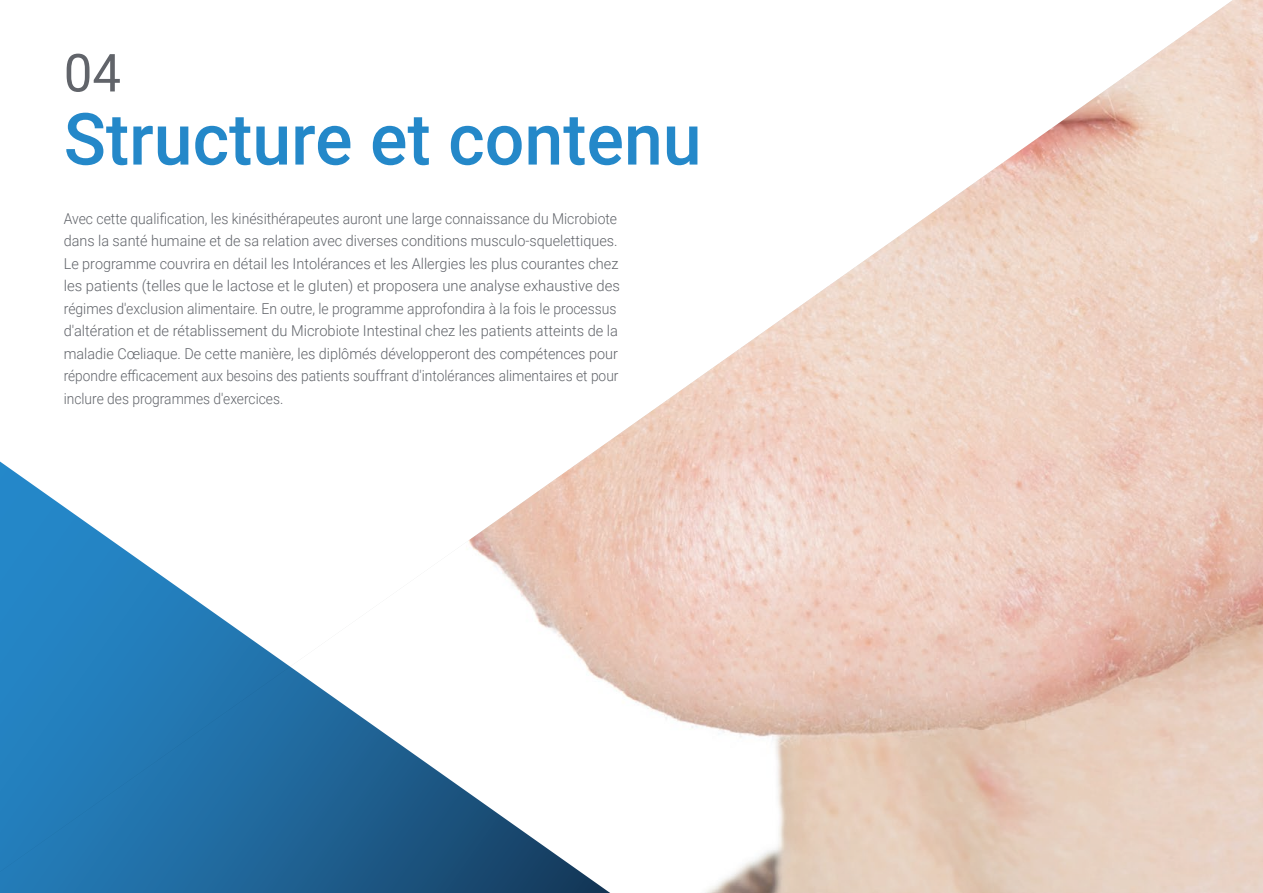
<style>
.page{position:relative;width:1263px;height:893px;background:#fff}
.page>*{position:absolute;margin:0;border:0;box-sizing:border-box;transform-origin:0 0}
.t1{font:500 72px "Roboto";color:#2488c9}
.t2{font:52.5px "Roboto";color:#61646a}
.t3{font:300 15px/22.5px "Roboto";color:#61646a;scale:.93 1}
</style>
<div class="page">
<img style="left:602px;top:0;width:661px;height:893px">
<svg style="left:0;top:446px;width:640px;height:447px"></svg>
<h2 class="t2" style="left:64px;top:36px;width:59px">04</h2>
<h1 class="t1" style="left:64px;top:89px;width:639px">Structure et contenu</h1>
<p class="t3" style="left:64px;top:207px;width:599px">Avec cette qualification, les kinésithérapeutes auront une large connaissance du Microbiote dans la santé humaine et de sa relation avec diverses conditions musculo-squelettiques.<br>Le programme couvrira en détail les Intolérances et les Allergies les plus courantes chez les patients (telles que le lactose et le gluten) et proposera une analyse exhaustive des régimes d'exclusion alimentaire. En outre, le programme approfondira à la fois le processus d'altération et de rétablissement du Microbiote Intestinal chez les patients atteints de la maladie Cœliaque. De cette manière, les diplômés développeront des compétences pour répondre efficacement aux besoins des patients souffrant d'intolérances alimentaires et pour inclure des programmes d'exercices.</p>
</div>
